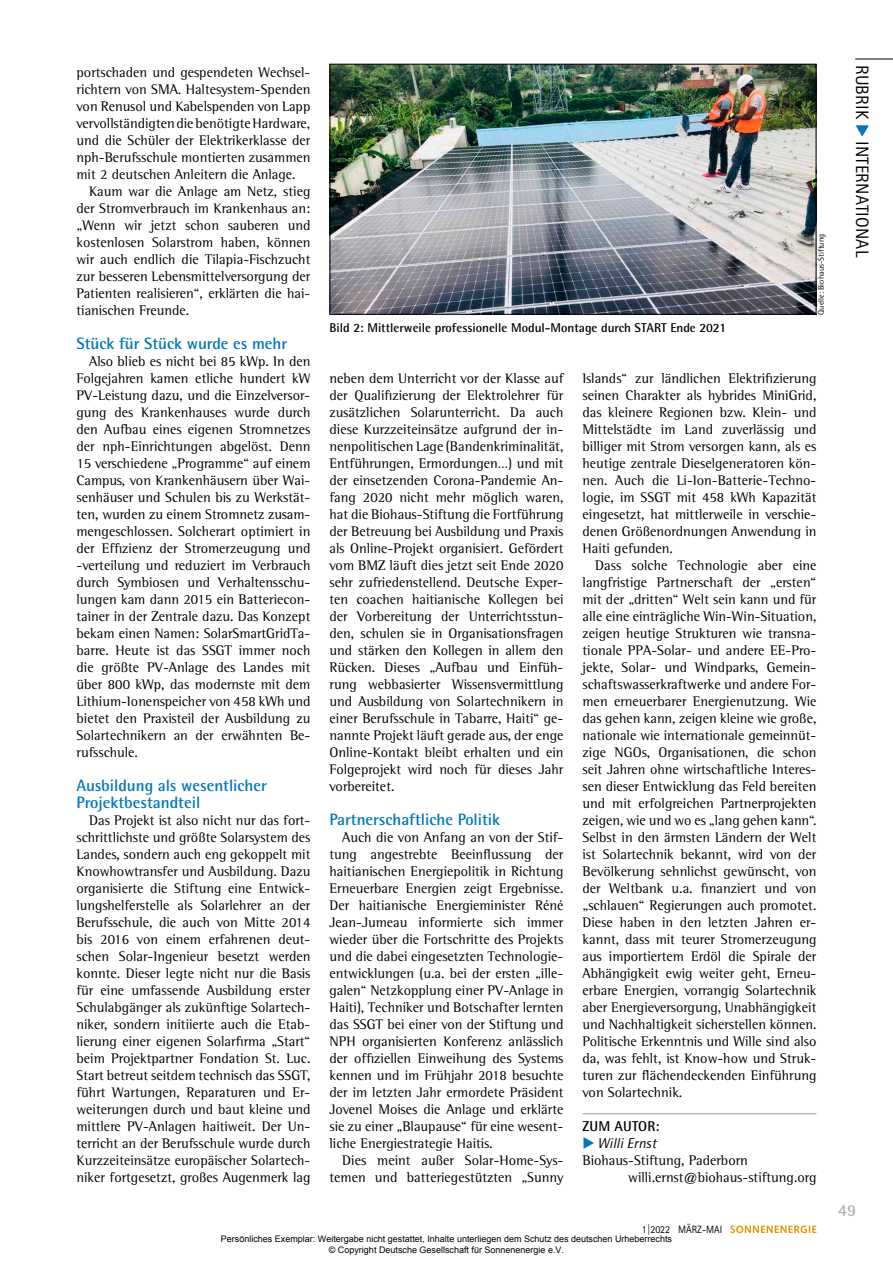
<style>
.page{position:relative;width:893px;height:1263px;background:#fff}
.page>*{position:absolute;margin:0;border:0;box-sizing:border-box;transform-origin:0 0}
.t1{font:18px "Rotis Sans Serif Std";letter-spacing:.01em;color:#000}
.t2{font:700 16.5px/17px "Rotis Semi Sans Std";color:#0076bd}
.t3{font:700 16.5px "Rotis Semi Sans Std";color:#b1b3b4}
.t4{font:14.25px/17px "Rotis Semi Serif Std";color:#000;text-align:justify}
.t5{font:italic 14.25px "Rotis Semi Sans Std";color:#000}
.t6{font:700 14.25px "Rotis Semi Sans Std";letter-spacing:.01em;color:#000}
.t7{font:700 12.75px "Rotis Semi Sans Std";color:#000}
.t8{font:10.65px "Rotis Sans Serif Std";color:#000;scale:.95 1}
.t9{font:9px/10.8px "Arial";color:#000;text-align:center}
.t10{font:8.25px "Rotis Semi Sans Std";color:#000}
.s1{color:#0076bd}
</style>
<div class="page">
<svg style="left:730px;top:1225px;width:86px;height:8px"></svg>
<hr style="left:855px;top:59px;width:38px;height:1px;background:#000">
<svg style="left:856px;top:125px;width:13px;height:12px"></svg>
<hr style="left:583px;top:1113px;width:233px;height:1px;background:#9c9d9f">
<img style="left:332px;top:66px;width:482px;height:247px">
<div style="left:330px;top:64px;width:486px;height:251px;border:1px solid #000"></div>
<p class="t4" style="left:77px;top:63px;width:235px">portschaden und gespendeten Wechsel&shy;richtern von SMA. Haltesystem-Spenden von Renusol und Kabelspenden von Lapp vervollständigten die benötigte Hardware, und die Schüler der Elektrikerklasse der nph-Berufsschule montierten zusammen mit 2 deutschen Anleitern die Anlage.</p>
<p class="t4" style="left:77px;top:182px;width:235px;text-indent:13px">Kaum war die Anlage am Netz, stieg der Stromverbrauch im Krankenhaus an: „Wenn wir jetzt schon sauberen und kostenlosen Solarstrom haben, können wir auch endlich die Tilapia-Fischzucht zur besseren Lebensmittelversorgung der Patienten realisieren“, erklärten die hai&shy;tianischen Freunde.</p>
<p class="t2" style="left:77px;top:334px;width:212px">Stück für Stück wurde es mehr</p>
<p class="t4" style="left:77px;top:352px;width:235px;text-indent:13px">Also blieb es nicht bei 85 kWp. In den Folgejahren kamen etliche hundert kW PV-Leistung dazu, und die Einzelversor&shy;gung des Krankenhauses wurde durch den Aufbau eines eigenen Stromnetzes der nph-Einrichtungen abgelöst. Denn 15 verschiedene „Programme“ auf einem Campus, von Krankenhäusern über Wai&shy;senhäuser und Schulen bis zu Werkstät&shy;ten, wurden zu einem Stromnetz zusam&shy;mengeschlossen. Solcherart optimiert in der Effizienz der Stromerzeugung und -verteilung und reduziert im Verbrauch durch Symbiosen und Verhaltensschu&shy;lungen kam dann 2015 ein Batteriecon&shy;tainer in der Zentrale dazu. Das Konzept bekam einen Namen: SolarSmartGridTa&shy;barre. Heute ist das SSGT immer noch die größte PV-Anlage des Landes mit über 800 kWp, das modernste mit dem Lithium-Ionenspeicher von 458 kWh und bietet den Praxisteil der Ausbildung zu Solartechnikern an der erwähnten Be&shy;rufsschule.</p>
<p class="t2" style="left:77px;top:777px;width:192px">Ausbildung als wesentlicher<br>Projektbestandteil</p>
<p class="t4" style="left:77px;top:812px;width:235px;text-indent:13px">Das Projekt ist also nicht nur das fort&shy;schrittlichste und größte Solarsystem des Landes, sondern auch eng gekoppelt mit Knowhowtransfer und Ausbildung. Dazu organisierte die Stiftung eine Entwick&shy;lungshelferstelle als Solarlehrer an der Berufsschule, die auch von Mitte 2014 bis 2016 von einem erfahrenen deut&shy;schen Solar-Ingenieur besetzt werden konnte. Dieser legte nicht nur die Basis für eine umfassende Ausbildung erster Schulabgänger als zukünftige Solartech&shy;niker, sondern initiierte auch die Etab&shy;lierung einer eigenen Solarfirma „Start“ beim Projektpartner Fondation St. Luc.<br>Start betreut seitdem technisch das SSGT, führt Wartungen, Reparaturen und Er&shy;weiterungen durch und baut kleine und mittlere PV-Anlagen haitiweit. Der Un&shy;terricht an der Berufsschule wurde durch Kurzzeiteinsätze europäischer Solartech&shy;niker fortgesetzt, großes Augenmerk lag</p>
<p class="t7" style="left:330px;top:320px;width:398px">Bild 2: Mittlerweile professionelle Modul-Montage durch START Ende 2021</p>
<p class="t10" style="left:816px;top:315px;width:82px;rotate:-90deg">Quelle: Biohaus-Stiftung</p>
<p class="t4" style="left:330px;top:370px;width:235px">neben dem Unterricht vor der Klasse auf der Qualifizierung der Elektrolehrer für zusätzlichen Solarunterricht. Da auch diese Kurzzeiteinsätze aufgrund der in&shy;nenpolitischen Lage (Bandenkriminalität, Entführungen, Ermordungen…) und mit der einsetzenden Corona-Pandemie An&shy;fang 2020 nicht mehr möglich waren, hat die Biohaus-Stiftung die Fortführung der Betreuung bei Ausbildung und Praxis als Online-Projekt organisiert. Gefördert vom BMZ läuft dies jetzt seit Ende 2020 sehr zufriedenstellend. Deutsche Exper&shy;ten coachen haitianische Kollegen bei der Vorbereitung der Unterrichtsstun&shy;den, schulen sie in Organisationsfragen und stärken den Kollegen in allem den Rücken. Dieses „Aufbau und Einfüh&shy;rung webbasierter Wissensvermittlung und Ausbildung von Solartechnikern in einer Berufsschule in Tabarre, Haiti“ ge&shy;nannte Projekt läuft gerade aus, der enge Online-Kontakt bleibt erhalten und ein Folgeprojekt wird noch für dieses Jahr vorbereitet.</p>
<p class="t2" style="left:330px;top:811px;width:172px">Partnerschaftliche Politik</p>
<p class="t4" style="left:330px;top:829px;width:235px;text-indent:13px">Auch die von Anfang an von der Stif&shy;tung angestrebte Beeinflussung der haitianischen Energiepolitik in Richtung Erneuerbare Energien zeigt Ergebnisse.<br>Der haitianische Energieminister Réné Jean-Jumeau informierte sich immer wieder über die Fortschritte des Projekts und die dabei eingesetzten Technologie&shy;entwicklungen (u.a. bei der ersten „ille&shy;galen“ Netzkopplung einer PV-Anlage in Haiti), Techniker und Botschafter lernten das SSGT bei einer von der Stiftung und NPH organisierten Konferenz anlässlich der offiziellen Einweihung des Systems kennen und im Frühjahr 2018 besuchte der im letzten Jahr ermordete Präsident Jovenel Moises die Anlage und erklärte sie zu einer „Blaupause“ für eine wesent&shy;liche Energiestrategie Haitis.</p>
<p class="t4" style="left:330px;top:1152px;width:235px;text-align:right">Dies meint außer Solar-Home-Sys&shy;temen und batteriegestützten „Sunny</p>
<p class="t4" style="left:583px;top:369px;width:235px">Islands“ zur ländlichen Elektrifizierung seinen Charakter als hybrides MiniGrid, das kleinere Regionen bzw. Klein- und Mittelstädte im Land zuverlässig und billiger mit Strom versorgen kann, als es heutige zentrale Dieselgeneratoren kön&shy;nen. Auch die Li-Ion-Batterie-Techno&shy;logie, im SSGT mit 458 kWh Kapazität eingesetzt, hat mittlerweile in verschie&shy;denen Größenordnungen Anwendung in Haiti gefunden.</p>
<p class="t4" style="left:583px;top:557px;width:235px;text-indent:13px">Dass solche Technologie aber eine langfristige Partnerschaft der „ersten“ mit der „dritten“ Welt sein kann und für alle eine einträgliche Win-Win-Situation, zeigen heutige Strukturen wie transna&shy;tionale PPA-Solar- und andere EE-Pro&shy;jekte, Solar- und Windparks, Gemein&shy;schaftswasserkraftwerke und andere For&shy;men erneuerbarer Energienutzung. Wie das gehen kann, zeigen kleine wie große, nationale wie internationale gemeinnüt&shy;zige NGOs, Organisationen, die schon seit Jahren ohne wirtschaftliche Interes&shy;sen dieser Entwicklung das Feld bereiten und mit erfolgreichen Partnerprojekten zeigen, wie und wo es „lang gehen kann“.<br>Selbst in den ärmsten Ländern der Welt ist Solartechnik bekannt, wird von der Bevölkerung sehnlichst gewünscht, von der Weltbank u.a. finanziert und von „schlauen“ Regierungen auch promotet.<br>Diese haben in den letzten Jahren er&shy;kannt, dass mit teurer Stromerzeugung aus importiertem Erdöl die Spirale der Abhängigkeit ewig weiter geht, Erneu&shy;erbare Energien, vorrangig Solartechnik aber Energieversorgung, Unabhängigkeit und Nachhaltigkeit sicherstellen können.<br>Politische Erkenntnis und Wille sind also da, was fehlt, ist Know-how und Struk&shy;turen zur flächendeckenden Einführung von Solartechnik.</p>
<p class="t6" style="left:583px;top:1118px;width:78px">ZUM AUTOR:</p>
<p class="t5" style="left:583px;top:1135px;width:75px"><span class="s1">◆</span> Willi Ernst</p>
<p class="t4" style="left:628px;top:1152px;width:190px;text-indent:-46px">Biohaus-Stiftung, Paderborn willi.ernst@biohaus-stiftung.org</p>
<p class="t8" style="left:642px;top:1223px;width:86px">1|2022 MÄRZ-MAI</p>
<p class="t9" style="left:221px;top:1233px;width:453px">Persönliches Exemplar: Weitergabe nicht gestattet, Inhalte unterliegen dem Schutz des deutschen Urheberrechts © Copyright Deutsche Gesellschaft für Sonnenenergie e.V.</p>
<p class="t1" style="left:873px;top:65px;width:194px;rotate:90deg">RUBRIK <span class="s1">◆</span> INTERNATIONAL</p>
<p class="t3" style="left:838px;top:1200px;width:19px">49</p>
</div>
